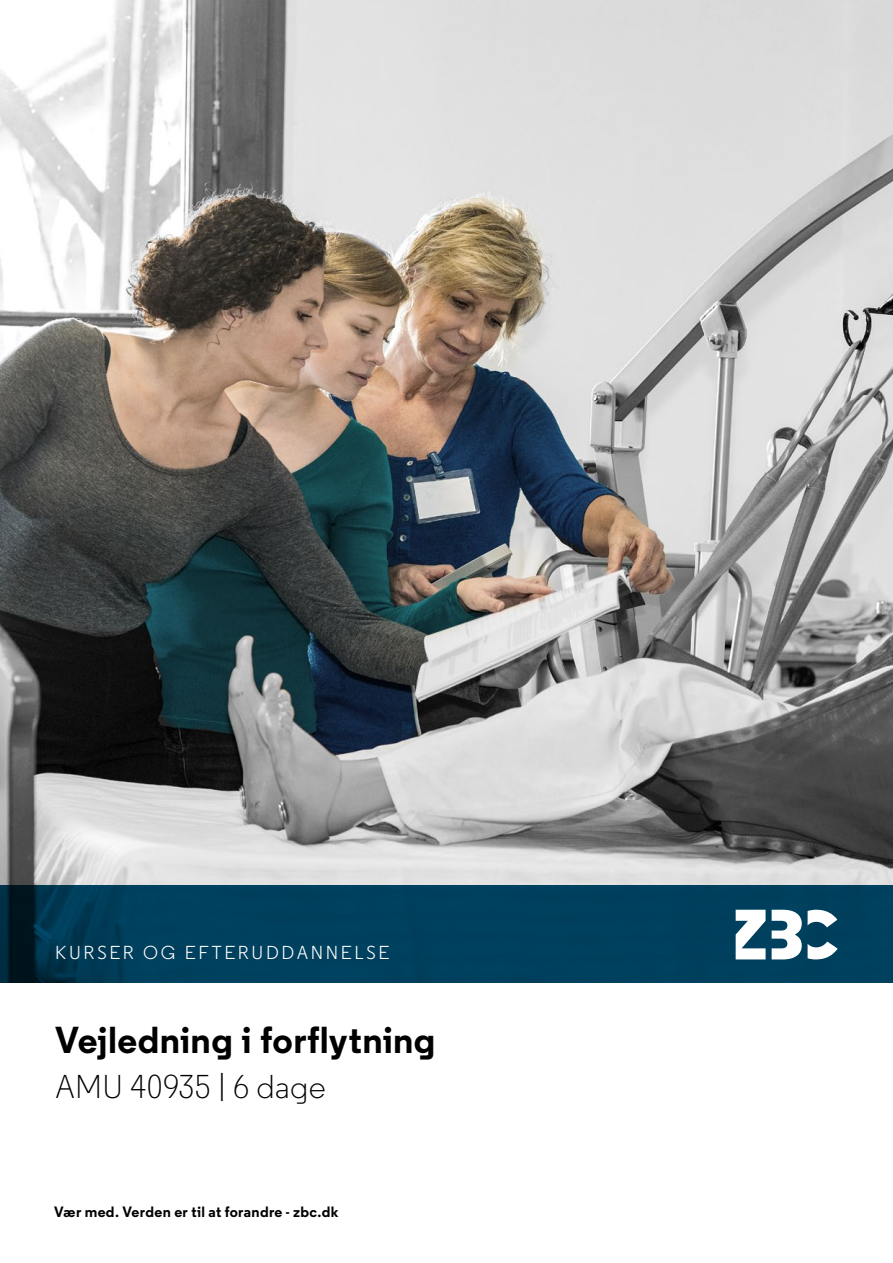
<style>
.page{position:relative;width:893px;height:1263px;background:#fff}
.page>*{position:absolute;margin:0;border:0;box-sizing:border-box;transform-origin:0 0}
.Forside_-_overunderskrift{font:700 37.5px "Regular PRO";letter-spacing:.01em;color:#000}
.Forside_-_overunderskrift-2{font:300 33px "Regular PRO";letter-spacing:.01em;color:#000}
.Bjælkebudskab{font:18.75px "Regular PRO";letter-spacing:.145em;color:#fff}
.Mellemrubrik_-_H3{font:700 15px "Regular PRO";letter-spacing:.02em;color:#000}
</style>
<div class="page">
<img style="left:0;top:0;width:893px;height:885px">
<svg style="left:0;top:885px;width:893px;height:97px;background:#003e5a"></svg>
<svg style="left:808px;top:910px;width:29px;height:17px"></svg>
<svg style="left:808px;top:941px;width:30px;height:18px"></svg>
<svg style="left:736px;top:910px;width:30px;height:49px"></svg>
<svg style="left:772px;top:910px;width:30px;height:49px"></svg>
<h1 class="Bjælkebudskab" style="left:55px;top:941px;width:336px">KURSER OG EFTERUDDANNELSE</h1>
<h2 class="Forside_-_overunderskrift" style="left:55px;top:1015px;width:382px">Vejledning i forflytning</h2>
<h2 class="Forside_-_overunderskrift-2" style="left:55px;top:1067px;width:272px">AMU 40935 | 6 dage</h2>
<h3 class="Mellemrubrik_-_H3" style="left:54px;top:1202px;width:286px">Vær med. Verden er til at forandre - zbc.dk</h3>
</div>
